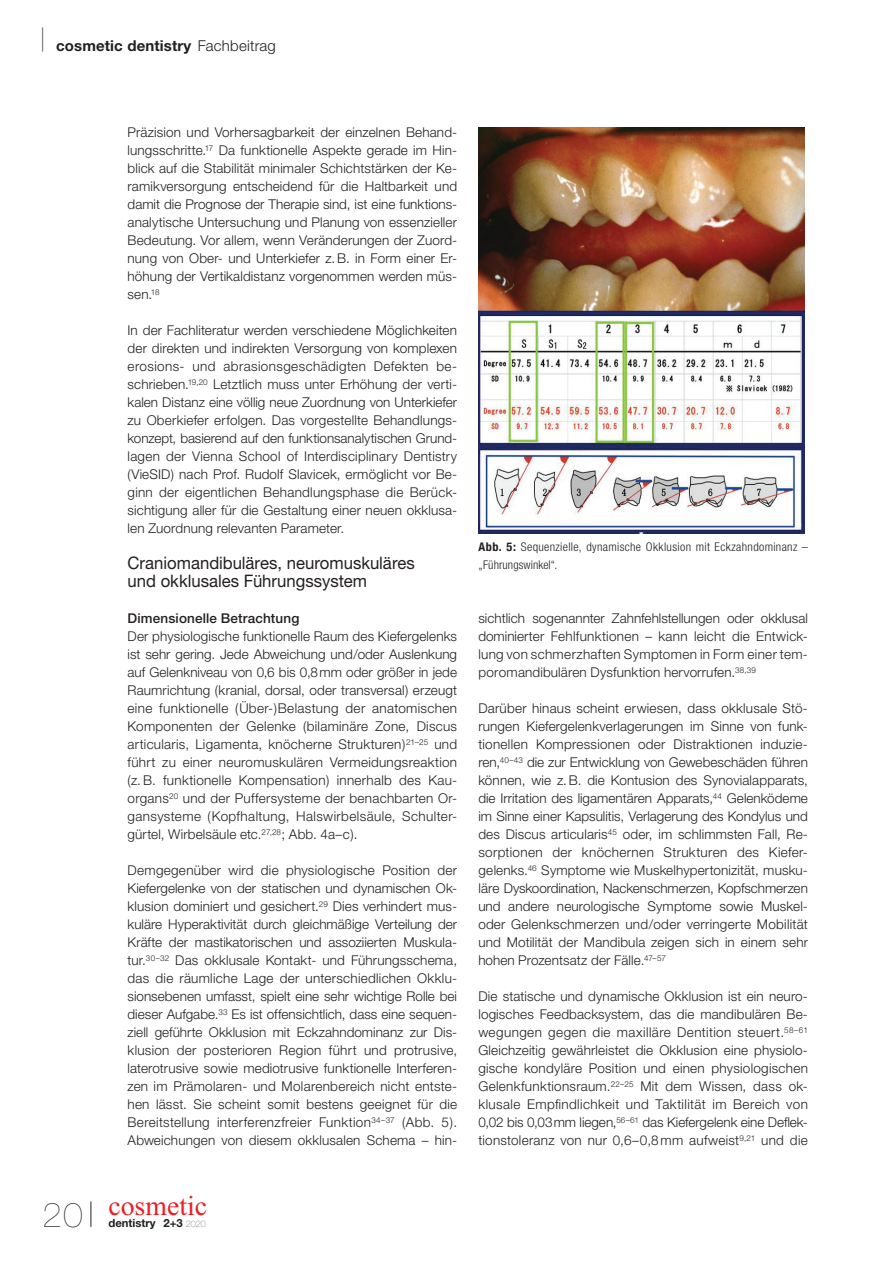
<style>
.page{position:relative;width:893px;height:1263px;background:#fff}
.page>*{position:absolute;margin:0;border:0;box-sizing:border-box;transform-origin:0 0}
.t1{font:27.75px "Times New Roman";color:#ee1d23}
.Crossheading{font:17.25px/18px "Helvetica Neue";color:#231f20}
.t2{font:700 15px "Helvetica Neue";letter-spacing:.01em;color:#231f20}
.Content{font:300 13.5px/18px "Helvetica Neue";letter-spacing:.01em;color:#231f20}
.Question{font:500 13.5px "Helvetica Neue";letter-spacing:.01em;color:#231f20}
.t3{font:300 condensed 12px/18px "Helvetica Neue";letter-spacing:.025em;color:#231f20}
.t4{font:700 11.4px "Helvetica Neue";color:#231f20}
.s1{font-weight:200;font-size:32.25px}
.s2{font-weight:300}
.s3{font-family:"Helvetica Neue";font-weight:200;font-size:34.5px;color:#231f20}
.s4{font-weight:200;font-size:9px}
.s5{font-weight:700}
</style>
<div class="page">
<img style="left:478px;top:128px;width:326px;height:405px">
<svg style="left:91px;top:1201px;width:1px;height:26px"></svg>
<p class="t2" style="left:39px;top:36px;width:238px"><span class="s1">|</span> cosmetic dentistry <span class="s2">Fachbeitrag</span></p>
<p class="Content" style="left:128px;top:123px;width:331px">Präzision und Vorhersagbarkeit der einzelnen Behand&shy;lungsschritte.<sup>17</sup> Da funktionelle Aspekte gerade im Hin&shy;blick auf die Stabilität minimaler Schichtstärken der Ke&shy;ramikversorgung entscheidend für die Haltbarkeit und damit die Prognose der Therapie sind, ist eine funktions&shy;analytische Untersuchung und Planung von essenzieller Bedeutung. Vor allem, wenn Veränderungen der Zuord&shy;nung von Ober- und Unterkiefer z.B. in Form einer Er&shy;höhung der Vertikaldistanz vorgenommen werden müs&shy;sen.<sup>18</sup></p>
<p class="Content" style="left:128px;top:321px;width:331px">In der Fachliteratur werden verschiedene Möglichkeiten der direkten und indirekten Versorgung von komplexen erosions- und abrasionsgeschädigten Defekten be&shy;schrieben.<sup>19,20</sup> Letztlich muss unter Erhöhung der verti&shy;kalen Distanz eine völlig neue Zuordnung von Unterkiefer zu Oberkiefer erfolgen. Das vorgestellte Behandlungs&shy;konzept, basierend auf den funktionsanalytischen Grund&shy;lagen der Vienna School of Interdisciplinary Dentistry (VieSID) nach Prof. Rudolf Slavicek, ermöglicht vor Be&shy;ginn der eigentlichen Behandlungsphase die Berück&shy;sichtigung aller für die Gestaltung einer neuen okklusa&shy;len Zuordnung relevanten Parameter.</p>
<p class="Crossheading" style="left:128px;top:554px;width:289px">Craniomandibuläres, neuromuskuläres und okklusales Führungssystem</p>
<p class="Question" style="left:128px;top:610px;width:173px">Dimensionelle Betrachtung</p>
<p class="Content" style="left:128px;top:627px;width:331px">Der physiologische funktionelle Raum des Kiefergelenks ist sehr gering. Jede Abweichung und/oder Auslenkung auf Gelenkniveau von 0,6 bis 0,8mm oder größer in jede Raumrichtung (kranial, dorsal, oder transversal) erzeugt eine funktionelle (Über-)Belastung der anatomischen Komponenten der Gelenke (bilaminäre Zone, Discus articularis, Ligamenta, knöcherne Strukturen)<sup>21–25</sup> und führt zu einer neuromuskulären Vermeidungsreaktion (z.B. funktionelle Kompensation) innerhalb des Kau&shy;organs<sup>20</sup> und der Puffersysteme der benachbarten Or&shy;gansysteme (Kopfhaltung, Halswirbelsäule, Schulter&shy;gürtel, Wirbelsäule etc.<sup>27,28</sup>; Abb. 4a–c).</p>
<p class="Content" style="left:128px;top:861px;width:331px">Demgegenüber wird die physiologische Position der Kiefergelenke von der statischen und dynamischen Ok&shy;klusion dominiert und gesichert.<sup>29</sup> Dies verhindert mus&shy;kuläre Hyperaktivität durch gleichmäßige Verteilung der Kräfte der mastikatorischen und assoziierten Muskula&shy;tur.<sup>30–32</sup> Das okklusale Kontakt- und Führungsschema, das die räumliche Lage der unterschiedlichen Okklu&shy;sionsebenen umfasst, spielt eine sehr wichtige Rolle bei dieser Aufgabe.<sup>33</sup> Es ist offensichtlich, dass eine sequen&shy;ziell geführte Okklusion mit Eckzahndominanz zur Dis&shy;klusion der posterioren Region führt und protrusive, laterotrusive sowie mediotrusive funktionelle Interferen&shy;zen im Prämolaren- und Molarenbereich nicht entste&shy;hen lässt. Sie scheint somit bestens geeignet für die Bereitstellung interferenzfreier Funktion<sup>34–37</sup> (Abb. 5).<br>Abweichungen von diesem okklusalen Schema – hin-</p>
<h1 class="t1" style="left:43px;top:1190px;width:166px"><span class="s3">20</span> cosmetic</h1>
<p class="t4" style="left:108px;top:1216px;width:99px">dentistry 2+3 <span class="s4">2020</span></p>
<p class="t3" style="left:479px;top:538px;width:331px"><span class="s5">Abb. 5:</span> Sequenzielle, dynamische Okklusion mit Eckzahndominanz – „Führungswinkel“.</p>
<p class="Content" style="left:478px;top:609px;width:331px;text-align:justify">sichtlich sogenannter Zahnfehlstellungen oder okklusal dominierter Fehlfunktionen – kann leicht die Entwick&shy;lung von schmerzhaften Symptomen in Form einer tem&shy;poromandibulären Dysfunktion hervorrufen.<sup>38,39</sup></p>
<p class="Content" style="left:478px;top:699px;width:331px">Darüber hinaus scheint erwiesen, dass okklusale Stö&shy;rungen Kiefergelenkverlagerungen im Sinne von funk&shy;tionellen Kompressionen oder Distraktionen induzie-- ren,<sup>40–43</sup> die zur Entwicklung von Gewebeschäden führen können, wie z.B. die Kontusion des Synovialapparats, die Irritation des ligamentären Apparats,<sup>44</sup> Gelenködeme im Sinne einer Kapsulitis, Verlagerung des Kondylus und des Discus articularis<sup>45</sup> oder, im schlimmsten Fall, Re&shy;sorptionen der knöchernen Strukturen des Kiefer&shy;gelenks.<sup>46</sup> Symptome wie Muskelhypertonizität, musku&shy;läre Dyskoordination, Nackenschmerzen, Kopfschmerzen und andere neurologische Symptome sowie Muskel&shy;oder Gelenkschmerzen und/oder verringerte Mobilität und Motilität der Mandibula zeigen sich in einem sehr hohen Prozentsatz der Fälle.<sup>47–57</sup></p>
<p class="Content" style="left:478px;top:987px;width:331px">Die statische und dynamische Okklusion ist ein neuro&shy;logisches Feedbacksystem, das die mandibulären Be&shy;wegungen gegen die maxilläre Dentition steuert.<sup>58–61<br></sup>Gleichzeitig gewährleistet die Okklusion eine physiolo&shy;gische kondyläre Position und einen physiologischen Gelenkfunktionsraum.<sup>22–25</sup> Mit dem Wissen, dass ok&shy;klusale Empfindlichkeit und Taktilität im Bereich von 0,02 bis 0,03mm liegen,<sup>56–61</sup> das Kiefergelenk eine Deflek&shy;tionstoleranz von nur 0,6–0,8 mm aufweist<sup>9,21</sup> und die</p>
</div>
